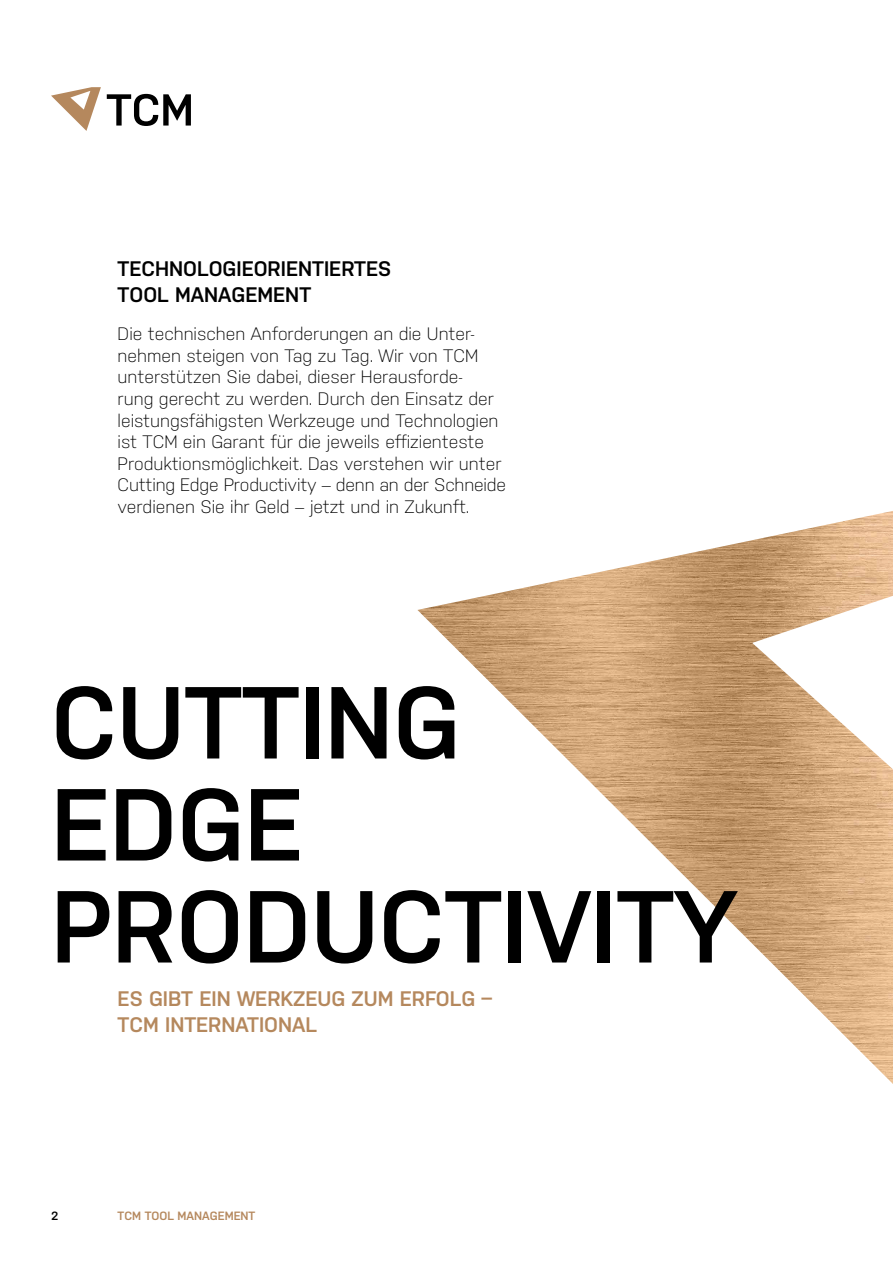
<style>
.page{position:relative;width:893px;height:1263px;background:#fff}
.page>*{position:absolute;margin:0;border:0;box-sizing:border-box;transform-origin:0 0}
.t1{font:600 102px/102px "Nudista";color:#000}
.t2{font:600 21px/25.2px "Nudista";color:#b5885d}
.t3{font:600 21px/25.2px "Nudista";color:#000}
.t4{font:300 18px/21.6px "Nudista";color:#000}
.t5{font:600 12px "Nudista";color:#b5885d}
.t6{font:600 12px "Nudista";color:#000}
</style>
<div class="page">
<img style="left:417px;top:511px;width:476px;height:573px">
<svg style="left:107px;top:94px;width:84px;height:32px"></svg>
<svg style="left:51px;top:87px;width:50px;height:44px"></svg>
<p class="t3" style="left:118px;top:256px;width:275px">TECHNOLOGIEORIENTIERTES<br>TOOL MANAGEMENT</p>
<p class="t4" style="left:118px;top:323px;width:390px">Die technischen Anforderungen an die Unter&shy;nehmen steigen von Tag zu Tag. Wir von TCM unterstützen Sie dabei, dieser Herausforde-<br>rung gerecht zu werden. Durch den Einsatz der leistungsfähigsten Werkzeuge und Technologien ist TCM ein Garant für die jeweils effizienteste Produktionsmöglichkeit. Das verstehen wir unter Cutting Edge Productivity – denn an der Schneide verdienen Sie ihr Geld – jetzt und in Zukunft.</p>
<h1 class="t1" style="left:51px;top:671px;width:688px">CUTTING<br>EDGE<br>PRODUCTIVITY</h1>
<p class="t2" style="left:118px;top:986px;width:376px">ES GIBT EIN WERKZEUG ZUM ERFOLG –<br>TCM INTERNATIONAL</p>
<p class="t6" style="left:51px;top:1209px;width:9px">2</p>
<p class="t5" style="left:118px;top:1209px;width:139px">TCM TOOL MANAGEMENT</p>
</div>
